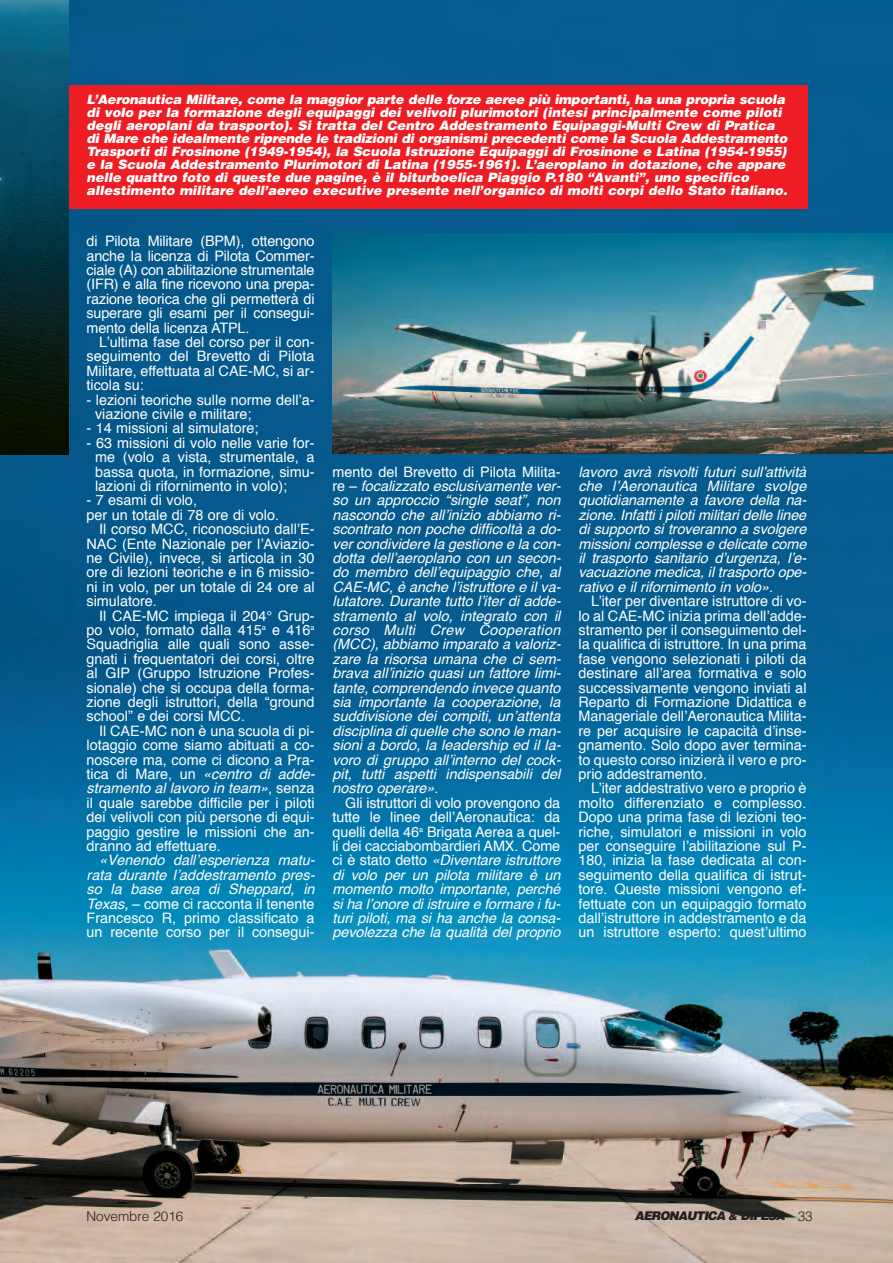
<style>
.page{position:relative;width:893px;height:1263px;background:#fff}
.page>*{position:absolute;margin:0;border:0;box-sizing:border-box;transform-origin:0 0}
.t1{font:14.4px/14.4px "Helvetica";color:#fff;text-align:justify}
.t2{font:italic 14.4px/14.4px "Helvetica";color:#fff;text-align:justify}
.t3{font:300 13.5px "Helvetica LT";color:#231f20}
.t4{font:italic 900 12.9px/12.9px "Helvetica";color:#fff}
.t5{font:italic 900 12px "Helvetica";letter-spacing:-.065em;color:#231f20}
.s1{font-style:normal}
.s2{font-size:10.5px}
.s3{font-family:"Helvetica LT";font-weight:300;font-style:normal;font-size:13.5px}
</style>
<div class="page">
<img style="left:0;top:0;width:893px;height:1263px">
<div style="left:0;top:85px;width:808px;height:123px;background:#ee1d23"></div>
<img style="left:0;top:0;width:68px;height:454px">
<img style="left:332px;top:234px;width:561px;height:220px">
<p class="t4" style="left:87px;top:93px;width:702px">L’Aeronautica Militare, come la maggior parte delle forze aeree più importanti, ha una propria scuola di volo per la formazione degli equipaggi dei velivoli plurimotori (intesi principalmente come piloti degli aeroplani da trasporto). Si tratta del Centro Addestramento Equipaggi-Multi Crew di Pratica di Mare che idealmente riprende le tradizioni di organismi precedenti come la Scuola Addestramento Trasporti di Frosinone (1949-1954), la Scuola Istruzione Equipaggi di Frosinone e Latina (1954-1955) e la Scuola Addestramento Plurimotori di Latina (1955-1961). L’aeroplano in dotazione, che appare nelle quattro foto di queste due pagine, è il biturboelica Piaggio P.180 “Avanti”, uno specifico allestimento militare dell’aereo executive presente nell’organico di molti corpi dello Stato italiano.</p>
<p class="t1" style="left:87px;top:235px;width:230px">di Pilota Militare (BPM), ottengono anche la licenza di Pilota Commer&shy;ciale (A) con abilitazione strumentale (IFR) e alla fine ricevono una prepa&shy;razione teorica che gli permetterà di superare gli esami per il consegui&shy;mento della licenza ATPL.</p>
<p class="t1" style="left:87px;top:336px;width:229px;text-indent:13px">L’ultima fase del corso per il con&shy;seguimento del Brevetto di Pilota Militare, effettuata al CAE-MC, si ar&shy;ticola su:</p>
<p class="t1" style="left:95px;top:393px;width:221px;text-indent:-9px">- lezioni teoriche sulle norme dell’a&shy;viazione civile e militare;</p>
<p class="t1" style="left:87px;top:422px;width:174px">- 14 missioni al simulatore;</p>
<p class="t1" style="left:95px;top:437px;width:221px;text-indent:-9px">- 63 missioni di volo nelle varie for&shy;me (volo a vista, strumentale, a bassa quota, in formazione, simu&shy;lazioni di rifornimento in volo);</p>
<p class="t1" style="left:87px;top:494px;width:112px">- 7 esami di volo,</p>
<p class="t1" style="left:87px;top:509px;width:194px">per un totale di 78 ore di volo.</p>
<p class="t1" style="left:99px;top:523px;width:217px">Il corso MCC, riconosciuto dall’E-</p>
<p class="t1" style="left:87px;top:537px;width:229px">NAC (Ente Nazionale per l’Aviazio-</p>
<p class="t1" style="left:87px;top:552px;width:230px">ne Civile), invece, si articola in 30</p>
<p class="t1" style="left:87px;top:566px;width:229px">ore di lezioni teoriche e in 6 missio-</p>
<p class="t1" style="left:87px;top:581px;width:230px">ni in volo, per un totale di 24 ore al</p>
<p class="t1" style="left:87px;top:595px;width:72px">simulatore.</p>
<p class="t1" style="left:99px;top:609px;width:217px">Il CAE-MC impiega il 204° Grup-</p>
<p class="t1" style="left:87px;top:624px;width:229px">po volo, formato dalla 415<sup>a</sup> e 416<sup>a</sup></p>
<p class="t1" style="left:87px;top:638px;width:229px">Squadriglia alle quali sono asse-</p>
<p class="t1" style="left:87px;top:653px;width:229px">gnati i frequentatori dei corsi, oltre</p>
<p class="t1" style="left:87px;top:667px;width:229px">al GIP (Gruppo Istruzione Profes-</p>
<p class="t1" style="left:87px;top:681px;width:229px">sionale) che si occupa della forma-</p>
<p class="t1" style="left:87px;top:696px;width:230px">zione degli istruttori, della “ground</p>
<p class="t1" style="left:87px;top:710px;width:160px">school” e dei corsi MCC.</p>
<p class="t1" style="left:99px;top:725px;width:217px">Il CAE-MC non è una scuola di pi-</p>
<p class="t1" style="left:87px;top:739px;width:229px">lotaggio come siamo abituati a co-</p>
<p class="t1" style="left:87px;top:753px;width:230px">noscere ma, come ci dicono a Pra-</p>
<p class="t2" style="left:87px;top:768px;width:229px"><span class="s1">tica di Mare, un</span> «centro di adde-</p>
<p class="t2" style="left:87px;top:782px;width:229px">stramento al lavoro in team»<span class="s1">, senza</span></p>
<p class="t1" style="left:87px;top:797px;width:229px">il quale sarebbe difficile per i piloti</p>
<p class="t1" style="left:87px;top:811px;width:229px">dei velivoli con più persone di equi-</p>
<p class="t1" style="left:87px;top:825px;width:230px">paggio gestire le missioni che an-</p>
<p class="t1" style="left:87px;top:840px;width:136px">dranno ad effettuare.</p>
<p class="t2" style="left:87px;top:854px;width:229px;text-indent:13px">«Venendo dall’esperienza matu&shy;rata durante l’addestramento pres&shy;so la base area di Sheppard, in Texas, <span class="s1">– come ci racconta il tenente Francesco R, primo classificato a un recente corso per il consegui-</span></p>
<p class="t2" style="left:332px;top:465px;width:229px"><span class="s1">mento del Brevetto di Pilota Milita&shy;re –</span> focalizzato esclusivamente ver&shy;so un approccio “single seat”, non nascondo che all’inizio abbiamo ri&shy;scontrato non poche difficoltà a do&shy;ver condividere la gestione e la con&shy;dotta dell’aeroplano con un secon&shy;do membro dell’equipaggio che, al CAE-MC, è anche l’istruttore e il va&shy;lutatore. Durante tutto l’iter di adde&shy;stramento al volo, integrato con il corso Multi Crew Cooperation (MCC), abbiamo imparato a valoriz&shy;zare la risorsa umana che ci sem&shy;brava all’inizio quasi un fattore limi&shy;tante, comprendendo invece quanto sia importante la cooperazione, la suddivisione dei compiti, un’attenta disciplina di quelle che sono le man&shy;sioni a bordo, la leadership ed il la&shy;voro di gruppo all’interno del cock&shy;pit, tutti aspetti indispensabili del nostro operare»<span class="s1">.</span></p>
<p class="t2" style="left:332px;top:797px;width:229px;text-indent:13px"><span class="s1">Gli istruttori di volo provengono da tutte le linee dell’Aeronautica: da quelli della 46</span><sup>a</sup> <span class="s1">Brigata Aerea a quel&shy;li dei cacciabombardieri AMX. Come ci è stato detto</span> «Diventare istruttore di volo per un pilota militare è un momento molto importante, perché si ha l’onore di istruire e formare i fu&shy;turi piloti, ma si ha anche la consa&shy;pevolezza che la qualità del proprio</p>
<p class="t2" style="left:578px;top:465px;width:229px">lavoro avrà risvolti futuri sull’attività che l’Aeronautica Militare svolge quotidianamente a favore della na&shy;zione. Infatti i piloti militari delle linee di supporto si troveranno a svolgere missioni complesse e delicate come il trasporto sanitario d’urgenza, l’e&shy;vacuazione medica, il trasporto ope&shy;rativo e il rifornimento in volo»<span class="s1">.</span></p>
<p class="t1" style="left:578px;top:595px;width:230px;text-indent:13px">L’iter per diventare istruttore di vo&shy;lo al CAE-MC inizia prima dell’adde&shy;stramento per il conseguimento del&shy;la qualifica di istruttore. In una prima fase vengono selezionati i piloti da destinare all’area formativa e solo successivamente vengono inviati al Reparto di Formazione Didattica e Manageriale dell’Aeronautica Milita&shy;re per acquisire le capacità d’inse&shy;gnamento. Solo dopo aver termina&shy;to questo corso inizierà il vero e pro&shy;prio addestramento.</p>
<p class="t1" style="left:578px;top:782px;width:230px;text-indent:13px">L’iter addestrativo vero e proprio è molto differenziato e complesso.<br>Dopo una prima fase di lezioni teo&shy;riche, simulatori e missioni in volo per conseguire l’abilitazione sul P-180, inizia la fase dedicata al con&shy;seguimento della qualifica di istrut&shy;tore. Queste missioni vengono ef&shy;fettuate con un equipaggio formato dall’istruttore in addestramento e da un istruttore esperto: quest’ultimo</p>
<p class="t3" style="left:87px;top:1208px;width:98px">Novembre 2016</p>
<p class="t5" style="left:635px;top:1209px;width:179px">AERONAUTICA <span class="s2">&amp;</span> DIFESA <span class="s3">33</span></p>
</div>
